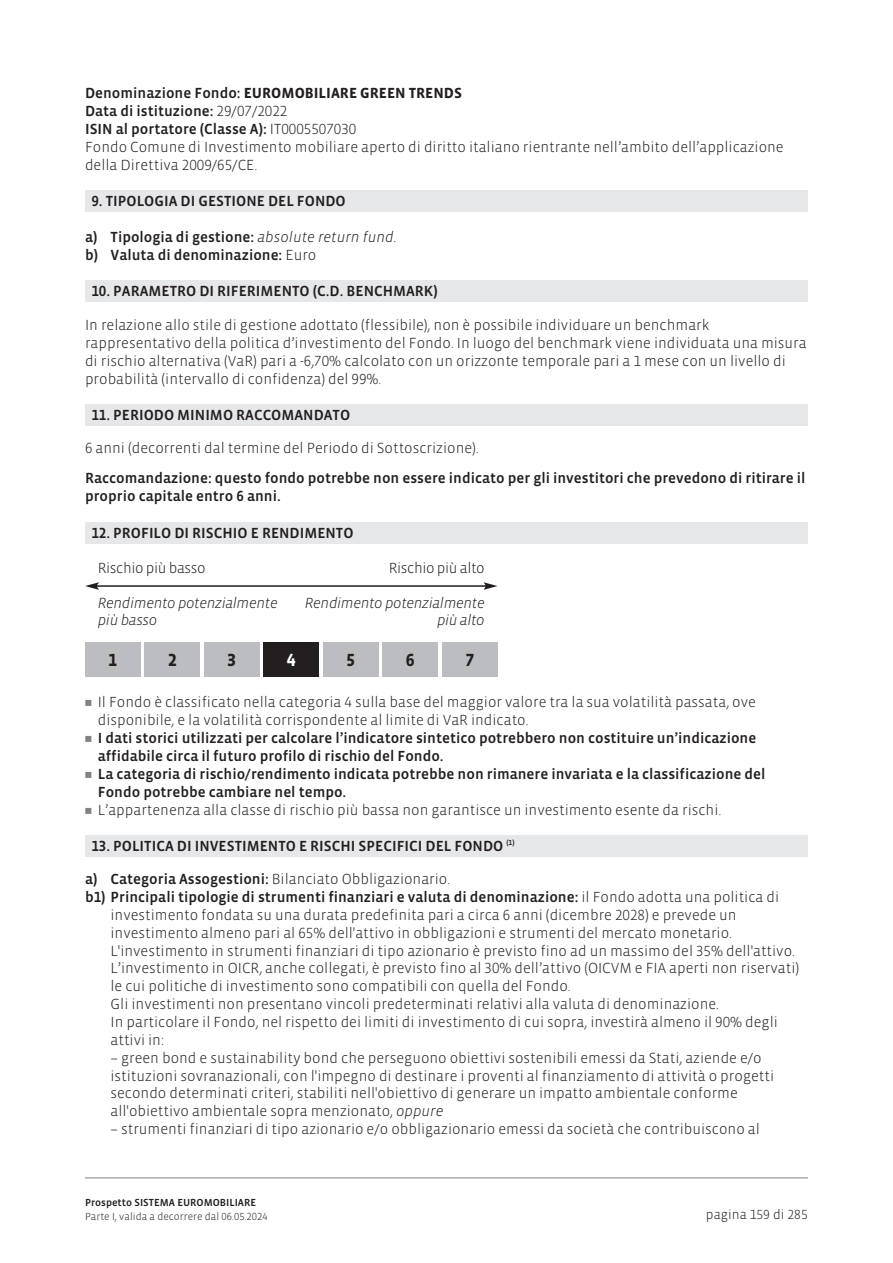
<style>
.page{position:relative;width:893px;height:1263px;background:#fff}
.page>*{position:absolute;margin:0;border:0;box-sizing:border-box;transform-origin:0 0}
.t1{font:700 18px "Vista Sans OTCE";color:#231f20}
.t2{font:700 18px "Vista Sans OTCE";color:#fff}
.t3{font:300 15px/18px "Vista Sans OTCE";color:#231f20}
.t4{font:500 15px/18px "Vista Sans OTCE";color:#231f20}
.t5{font:italic 300 15px "Vista Sans OTCE";letter-spacing:-.025em;color:#231f20}
.t6{font:300 15px "Vista Sans OTCE";letter-spacing:-.025em;color:#231f20}
.t7{font:300 13.5px "Vista Sans OTCE";color:#231f20}
.t8{font:300 10.5px "Vista Sans OTCE";color:#231f20}
.t9{font:500 10.5px "Vista Sans OTCE";color:#231f20}
.s1{font-weight:500}
.s2{font-weight:700}
.s3{font-weight:300;font-style:italic}
.s4{font-weight:300}
.s5{font-family:"Universal Newswith Comm Pi";font-weight:400;font-size:12px;color:#808285}
.s6{font-style:italic}
</style>
<div class="page">
<div style="left:85px;top:405px;width:723px;height:21px;background:#e6e7e9"></div>
<div style="left:85px;top:523px;width:723px;height:21px;background:#e6e7e9"></div>
<div style="left:85px;top:835px;width:723px;height:21px;background:#e6e7e9"></div>
<div style="left:85px;top:280px;width:723px;height:21px;background:#e6e7e9"></div>
<div style="left:85px;top:190px;width:723px;height:21px;background:#e6e7e9"></div>
<div style="left:85px;top:642px;width:55px;height:34px;background:#bcbdc0"></div>
<div style="left:145px;top:642px;width:55px;height:34px;background:#bcbdc0"></div>
<div style="left:204px;top:642px;width:55px;height:34px;background:#bcbdc0"></div>
<div style="left:264px;top:642px;width:55px;height:34px;background:#231f20"></div>
<div style="left:323px;top:642px;width:55px;height:34px;background:#bcbdc0"></div>
<div style="left:383px;top:642px;width:55px;height:34px;background:#bcbdc0"></div>
<div style="left:442px;top:642px;width:55px;height:34px;background:#bcbdc0"></div>
<hr style="left:96px;top:585px;width:390px;height:2px;background:#231f20">
<svg style="left:85px;top:582px;width:14px;height:8px"></svg>
<svg style="left:484px;top:582px;width:13px;height:8px"></svg>
<hr style="left:85px;top:1177px;width:723px;height:1px;background:#808285">
<p class="t3" style="left:85px;top:85px;width:700px"><span class="s1">Denominazione Fondo:</span> <span class="s2">EUROMOBILIARE GREEN TRENDS<br></span><span class="s1">Data di istituzione:</span> 29/07/2022<br><span class="s1">ISIN al portatore (Classe A):</span> IT0005507030<br>Fondo Comune di Investimento mobiliare aperto di diritto italiano rientrante nell’ambito dell’applicazione della Direttiva 2009/65/CE.</p>
<p class="t4" style="left:91px;top:193px;width:256px">9. TIPOLOGIA DI GESTIONE DEL FONDO</p>
<p class="t4" style="left:85px;top:229px;width:313px">a) Tipologia di gestione: <span class="s3">absolute return fund. </span>b) Valuta di denominazione: <span class="s4">Euro</span></p>
<p class="t4" style="left:91px;top:283px;width:348px">10. PARAMETRO DI RIFERIMENTO (C.D. BENCHMARK)</p>
<p class="t3" style="left:85px;top:317px;width:723px">In relazione allo stile di gestione adottato (flessibile), non è possibile individuare un benchmark rappresentativo della politica d’investimento del Fondo. In luogo del benchmark viene individuata una misura di rischio alternativa (VaR) pari a -6,70% calcolato con un orizzonte temporale pari a 1 mese con un livello di probabilità (intervallo di confidenza) del 99%.</p>
<p class="t4" style="left:91px;top:407px;width:260px">11. PERIODO MINIMO RACCOMANDATO</p>
<p class="t3" style="left:85px;top:440px;width:395px">6 anni (decorrenti dal termine del Periodo di Sottoscrizione).</p>
<p class="t4" style="left:85px;top:470px;width:722px">Raccomandazione: questo fondo potrebbe non essere indicato per gli investitori che prevedono di ritirare il proprio capitale entro 6 anni.</p>
<p class="t4" style="left:91px;top:525px;width:264px">12. PROFILO DI RISCHIO E RENDIMENTO</p>
<p class="t6" style="left:98px;top:562px;width:109px">Rischio più basso</p>
<p class="t6" style="left:389px;top:562px;width:97px">Rischio più alto</p>
<p class="t5" style="left:98px;top:595px;width:181px">Rendimento potenzialmente</p>
<p class="t5" style="left:305px;top:595px;width:181px">Rendimento potenzialmente</p>
<p class="t5" style="left:98px;top:613px;width:61px">più basso</p>
<p class="t5" style="left:437px;top:613px;width:49px">più alto</p>
<p class="t1" style="left:108px;top:654px;width:10px">1</p>
<p class="t1" style="left:168px;top:654px;width:10px">2</p>
<p class="t1" style="left:227px;top:654px;width:10px">3</p>
<p class="t2" style="left:287px;top:654px;width:10px">4</p>
<p class="t1" style="left:346px;top:654px;width:10px">5</p>
<p class="t1" style="left:406px;top:654px;width:10px">6</p>
<p class="t1" style="left:465px;top:654px;width:10px">7</p>
<p class="t3" style="left:98px;top:695px;width:660px;text-indent:-13px"><span class="s5">-</span> Il Fondo è classificato nella categoria 4 sulla base del maggior valore tra la sua volatilità passata, ove disponibile, e la volatilità corrispondente al limite di VaR indicato.</p>
<p class="t4" style="left:98px;top:730px;width:660px;text-indent:-13px"><span class="s5">-</span> I dati storici utilizzati per calcolare l’indicatore sintetico potrebbero non costituire un’indicazione affidabile circa il futuro profilo di rischio del Fondo.</p>
<p class="t4" style="left:98px;top:766px;width:669px;text-indent:-13px"><span class="s5">-</span> La categoria di rischio/rendimento indicata potrebbe non rimanere invariata e la classificazione del<br>Fondo potrebbe cambiare nel tempo.</p>
<p class="t3" style="left:85px;top:802px;width:638px"><span class="s5">-</span> L’appartenenza alla classe di rischio più bassa non garantisce un investimento esente da rischi.</p>
<p class="t4" style="left:91px;top:838px;width:425px">13. POLITICA DI INVESTIMENTO E RISCHI SPECIFICI DEL FONDO <sup>(1)</sup></p>
<p class="t3" style="left:85px;top:871px;width:367px"><span class="s1">a) Categoria Assogestioni:</span> Bilanciato Obbligazionario.</p>
<p class="t4" style="left:85px;top:889px;width:696px">b1) Principali tipologie di strumenti finanziari e valuta di denominazione: <span class="s4">il Fondo adotta una politica di</span></p>
<p class="t3" style="left:111px;top:907px;width:627px">investimento fondata su una durata predefinita pari a circa 6 anni (dicembre 2028) e prevede un</p>
<p class="t3" style="left:111px;top:925px;width:623px">investimento almeno pari al 65% dell'attivo in obbligazioni e strumenti del mercato monetario.</p>
<p class="t3" style="left:111px;top:943px;width:686px">L'investimento in strumenti finanziari di tipo azionario è previsto fino ad un massimo del 35% dell'attivo.</p>
<p class="t3" style="left:111px;top:960px;width:690px">L’investimento in OICR, anche collegati, è previsto fino al 30% dell’attivo (OICVM e FIA aperti non riservati)</p>
<p class="t3" style="left:111px;top:978px;width:462px">le cui politiche di investimento sono compatibili con quella del Fondo.</p>
<p class="t3" style="left:111px;top:996px;width:610px">Gli investimenti non presentano vincoli predeterminati relativi alla valuta di denominazione.</p>
<p class="t3" style="left:111px;top:1014px;width:669px">In particolare il Fondo, nel rispetto dei limiti di investimento di cui sopra, investirà almeno il 90% degli</p>
<p class="t3" style="left:111px;top:1032px;width:55px">attivi in:</p>
<p class="t3" style="left:111px;top:1050px;width:665px">– green bond e sustainability bond che perseguono obiettivi sostenibili emessi da Stati, aziende e/o istituzioni sovranazionali, con l'impegno di destinare i proventi al finanziamento di attività o progetti secondo determinati criteri, stabiliti nell'obiettivo di generare un impatto ambientale conforme all'obiettivo ambientale sopra menzionato, <span class="s6">oppure</span></p>
<p class="t3" style="left:111px;top:1121px;width:651px">– strumenti finanziari di tipo azionario e/o obbligazionario emessi da società che contribuiscono al</p>
<p class="t9" style="left:85px;top:1198px;width:173px">Prospetto SISTEMA EUROMOBILIARE</p>
<p class="t8" style="left:85px;top:1212px;width:184px">Parte I, valida a decorrere dal 06.05.2024</p>
<p class="t7" style="left:706px;top:1209px;width:103px">pagina 159 di 285</p>
</div>
